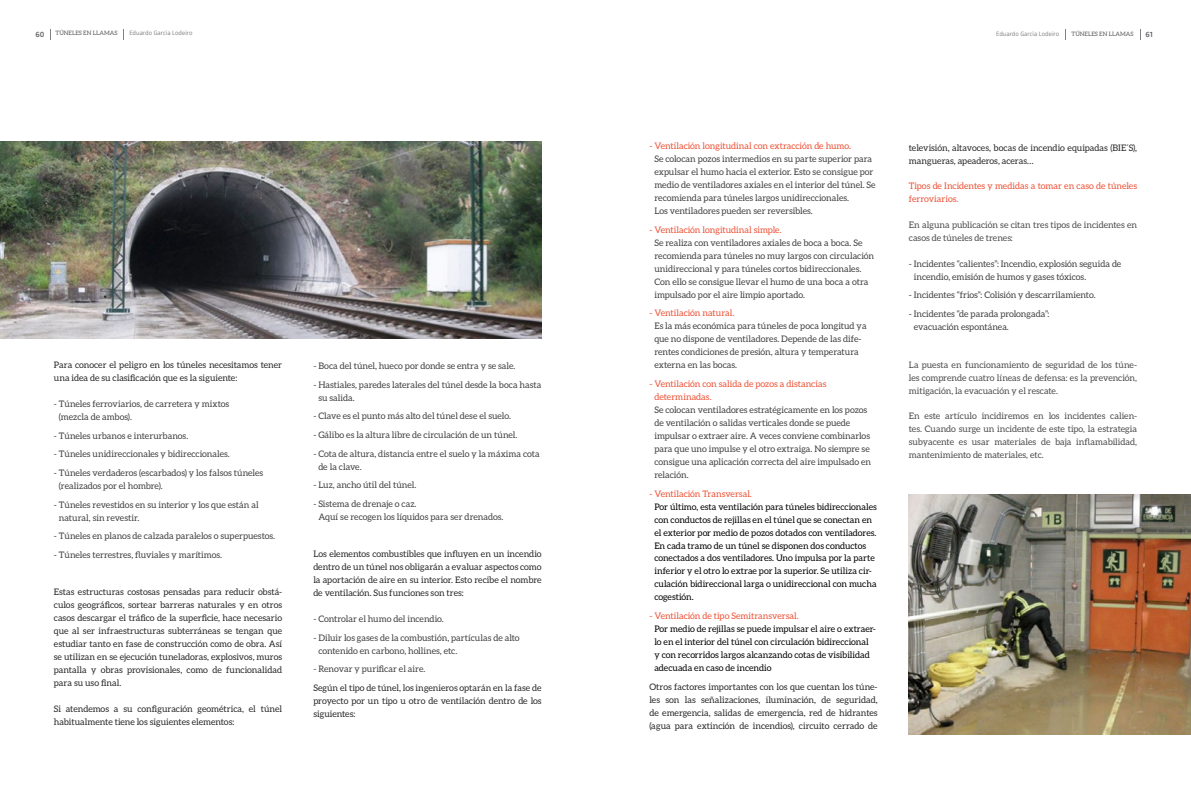
<style>
.page{position:relative;width:1191px;height:808px;background:#fff}
.page>*{position:absolute;margin:0;border:0;box-sizing:border-box;transform-origin:0 0}
.t1{font:9px/13px "Aleo";color:#414042}
.t2{font:9px/13px "Aleo";color:#292829;text-align:justify}
.t3{font:9px/13px "Aleo";color:#000}
.t4{font:9px/13px "Aleo";color:#4c4c4e;text-align:justify}
.t5{font:9px/13px "Aleo";color:#ed5135}
.t6{font:8px "Zwo LF w 5";color:#58595b}
.t7{font:6.5px "Zwo w 3";color:#808285}
.t8{font:6px "Aleo";color:#58595b}
</style>
<div class="page">
<img style="left:909px;top:494px;width:282px;height:241px">
<img style="left:0;top:141px;width:541px;height:197px">
<p class="t6" style="left:35px;top:29px;width:10px">60</p>
<p class="t8" style="left:56px;top:30px;width:64px">TÚNELES EN LLAMAS</p>
<p class="t7" style="left:129px;top:30px;width:65px">Eduardo García Lodeiro</p>
<p class="t6" style="left:1145px;top:29px;width:9px">61</p>
<p class="t7" style="left:996px;top:30px;width:65px">Eduardo García Lodeiro</p>
<p class="t8" style="left:1071px;top:30px;width:64px">TÚNELES EN LLAMAS</p>
<p class="t2" style="left:54px;top:358px;width:230px">Para conocer el peligro en los túneles necesitamos tener una idea de su clasificación que es la siguiente:</p>
<p class="t1" style="left:59px;top:397px;width:172px;text-indent:-5px">- Túneles ferroviarios, de carretera y mixtos (mezcla de ambos).</p>
<p class="t1" style="left:54px;top:429px;width:136px">- Túneles urbanos e interurbanos.</p>
<p class="t1" style="left:54px;top:448px;width:177px">- Túneles unidireccionales y bidireccionales.</p>
<p class="t1" style="left:59px;top:466px;width:206px;text-indent:-5px">- Túneles verdaderos (escarbados) y los falsos túneles (realizados por el hombre).</p>
<p class="t1" style="left:59px;top:498px;width:201px;text-indent:-5px">- Túneles revestidos en su interior y los que están al natural, sin revestir.</p>
<p class="t1" style="left:54px;top:530px;width:223px">- Túneles en planos de calzada paralelos o superpuestos.</p>
<p class="t1" style="left:54px;top:548px;width:170px">- Túneles terrestres, fluviales y marítimos.</p>
<p class="t2" style="left:54px;top:586px;width:230px">Estas estructuras costosas pensadas para reducir obstá&shy;culos geográficos, sortear barreras naturales y en otros casos descargar el tráfico de la superficie, hace necesario que al ser infraestructuras subterráneas se tengan que estudiar tanto en fase de construcción como de obra. Así se utilizan en se ejecución tuneladoras, explosivos, muros pantalla y obras provisionales, como de funcionalidad para su uso final.</p>
<p class="t2" style="left:54px;top:702px;width:230px">Si atendemos a su configuración geométrica, el túnel habitualmente tiene los siguientes elementos:</p>
<p class="t1" style="left:313px;top:359px;width:204px">- Boca del túnel, hueco por donde se entra y se sale.</p>
<p class="t1" style="left:318px;top:378px;width:225px;text-indent:-5px">- Hastiales, paredes laterales del túnel desde la boca hasta su salida.</p>
<p class="t1" style="left:313px;top:409px;width:199px">- Clave es el punto más alto del túnel dese el suelo.</p>
<p class="t1" style="left:313px;top:428px;width:206px">- Gálibo es la altura libre de circulación de un túnel.</p>
<p class="t1" style="left:318px;top:447px;width:223px;text-indent:-5px">- Cota de altura, distancia entre el suelo y la máxima cota de la clave.</p>
<p class="t1" style="left:313px;top:478px;width:104px">- Luz, ancho útil del túnel.</p>
<p class="t1" style="left:318px;top:497px;width:187px;text-indent:-5px">- Sistema de drenaje o caz.<br>Aquí se recogen los líquidos para ser drenados.</p>
<p class="t2" style="left:313px;top:547px;width:230px">Los elementos combustibles que influyen en un incendio dentro de un túnel nos obligarán a evaluar aspectos como la aportación de aire en su interior. Esto recibe el nombre de ventilación. Sus funciones son tres:</p>
<p class="t1" style="left:313px;top:612px;width:132px">- Controlar el humo del incendio.</p>
<p class="t1" style="left:318px;top:631px;width:203px;text-indent:-5px">- Diluir los gases de la combustión, partículas de alto contenido en carbono, hollines, etc.</p>
<p class="t1" style="left:313px;top:663px;width:113px">- Renovar y purificar el aire.</p>
<p class="t2" style="left:313px;top:681px;width:230px">Según el tipo de túnel, los ingenieros optarán en la fase de proyecto por un tipo u otro de ventilación dentro de los siguientes:</p>
<p class="t5" style="left:649px;top:139px;width:203px">- Ventilación longitudinal con extracción de humo.</p>
<p class="t1" style="left:654px;top:152px;width:223px">Se colocan pozos intermedios en su parte superior para expulsar el humo hacia el exterior. Esto se consigue por medio de ventiladores axiales en el interior del túnel. Se recomienda para túneles largos unidireccionales.<br>Los ventiladores pueden ser reversibles.</p>
<p class="t5" style="left:649px;top:223px;width:134px">- Ventilación longitudinal simple.</p>
<p class="t1" style="left:654px;top:236px;width:221px">Se realiza con ventiladores axiales de boca a boca. Se recomienda para túneles no muy largos con circulación unidireccional y para túneles cortos bidireccionales.<br>Con ello se consigue llevar el humo de una boca a otra impulsado por el aire limpio aportado.</p>
<p class="t5" style="left:649px;top:306px;width:87px">- Ventilación natural.</p>
<p class="t1" style="left:654px;top:319px;width:214px">Es la más económica para túneles de poca longitud ya que no dispone de ventiladores. Depende de las dife&shy;rentes condiciones de presión, altura y temperatura externa en las bocas.</p>
<p class="t5" style="left:654px;top:377px;width:173px;text-indent:-5px">- Ventilación con salida de pozos a distancias determinadas.</p>
<p class="t1" style="left:654px;top:403px;width:218px">Se colocan ventiladores estratégicamente en los pozos de ventilación o salidas verticales donde se puede impulsar o extraer aire. A veces conviene combinarlos para que uno impulse y el otro extraiga. No siempre se consigue una aplicación correcta del aire impulsado en relación.</p>
<p class="t5" style="left:649px;top:487px;width:104px">- Ventilación Transversal.</p>
<p class="t3" style="left:654px;top:500px;width:224px">Por último, esta ventilación para túneles bidireccionales con conductos de rejillas en el túnel que se conectan en el exterior por medio de pozos dotados con ventiladores.<br>En cada tramo de un túnel se disponen dos conductos conectados a dos ventiladores. Uno impulsa por la parte inferior y el otro lo extrae por la superior. Se utiliza cir&shy;culación bidireccional larga o unidireccional con mucha cogestión.</p>
<p class="t5" style="left:649px;top:609px;width:151px">- Ventilación de tipo Semitransversal.</p>
<p class="t3" style="left:654px;top:622px;width:223px">Por medio de rejillas se puede impulsar el aire o extraer&shy;lo en el interior del túnel con circulación bidireccional y con recorridos largos alcanzando cotas de visibilidad adecuada en caso de incendio</p>
<p class="t2" style="left:649px;top:680px;width:230px">Otros factores importantes con los que cuentan los túne&shy;les son las señalizaciones, iluminación, de seguridad, de emergencia, salidas de emergencia, red de hidrantes (agua para extinción de incendios), circuito cerrado de</p>
<p class="t2" style="left:909px;top:141px;width:230px">televisión, altavoces, bocas de incendio equipadas (BIE´S), mangueras, apeaderos, aceras…</p>
<p class="t5" style="left:909px;top:179px;width:230px">Tipos de Incidentes y medidas a tomar en caso de túneles ferroviarios.</p>
<p class="t4" style="left:909px;top:218px;width:230px">En alguna publicación se citan tres tipos de incidentes en casos de túneles de trenes:</p>
<p class="t1" style="left:914px;top:257px;width:209px;text-indent:-5px">- Incidentes “calientes”: Incendio, explosión seguida de incendio, emisión de humos y gases tóxicos.</p>
<p class="t1" style="left:909px;top:289px;width:188px">- Incidentes “frios”: Colisión y descarrilamiento.</p>
<p class="t1" style="left:914px;top:307px;width:137px;text-indent:-5px">- Incidentes “de parada prolongada”: evacuación espontánea.</p>
<p class="t4" style="left:909px;top:358px;width:230px">La puesta en funcionamiento de seguridad de los túne&shy;les comprende cuatro líneas de defensa: es la prevención, mitigación, la evacuación y el rescate.</p>
<p class="t4" style="left:909px;top:409px;width:230px">En este artículo incidiremos en los incidentes calien&shy;tes. Cuando surge un incidente de este tipo, la estrategia subyacente es usar materiales de baja inflamabilidad, mantenimiento de materiales, etc.</p>
</div>
